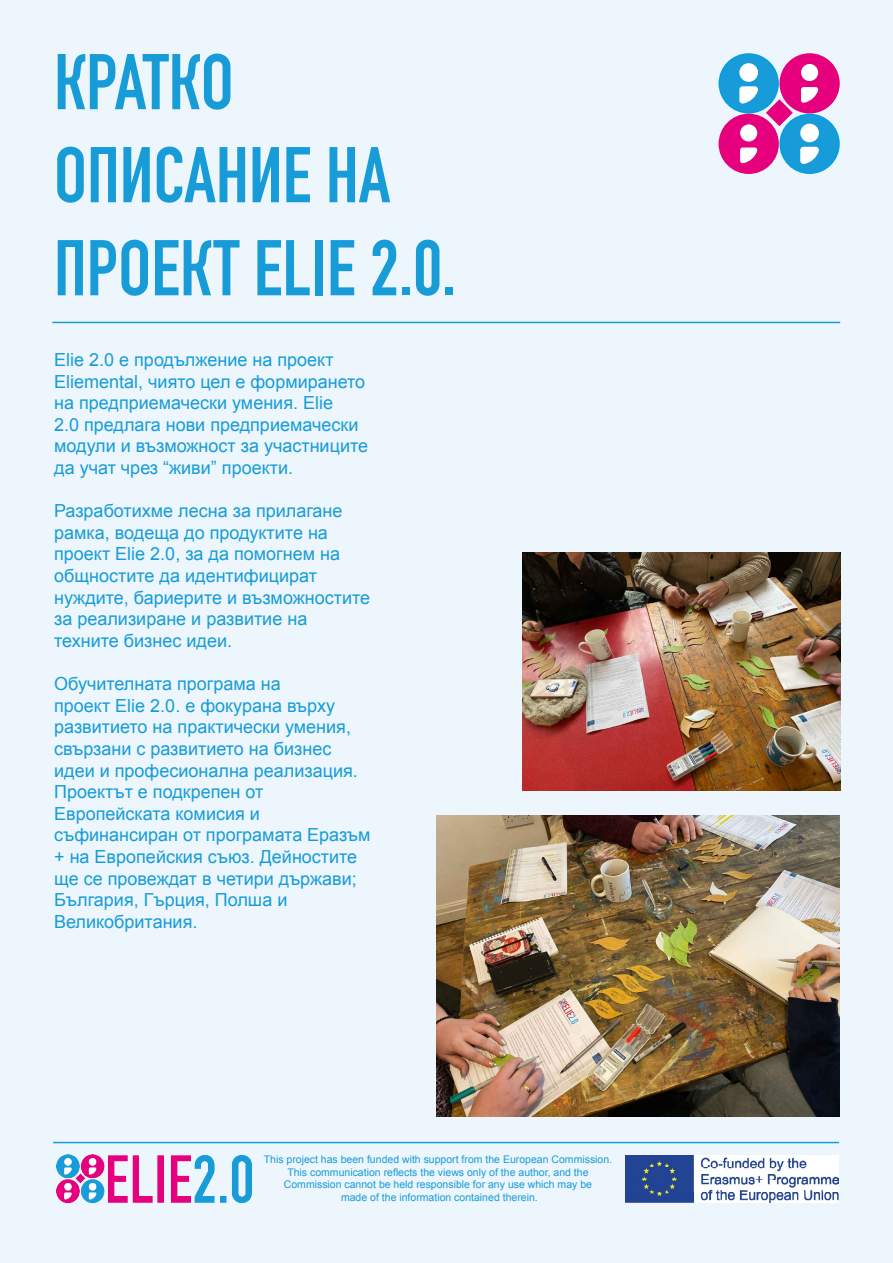
<style>
.page{position:relative;width:893px;height:1263px;background:#e6f4fb}
.page>*{position:absolute;margin:0;border:0;box-sizing:border-box;transform-origin:0 0}
.t1{font:700 77.55px/93px "DIN Condensed";color:#189cd8}
.t2{font:18px/21.6px "Arial";color:#189cd8}
.t3{font:10.5px/12.6px "Arial";color:#189cd8;text-align:center}
</style>
<div class="page">
<img style="left:626px;top:1156px;width:213px;height:46px">
<img style="left:57px;top:1154px;width:195px;height:50px">
<div style="left:719px;top:54px;width:59px;height:59px;background:#179cd9;border-radius:50%"></div>
<div style="left:719px;top:53px;width:60px;height:61px;border:2px solid #009fe3;border-radius:50%"></div>
<svg style="left:739px;top:86px;width:19px;height:18px"></svg>
<div style="left:739px;top:63px;width:19px;height:19px;background:#fff;border-radius:50%"></div>
<div style="left:780px;top:54px;width:59px;height:59px;background:#e6007d;border-radius:50%"></div>
<div style="left:779px;top:53px;width:61px;height:61px;border:2px solid #e5007e;border-radius:50%"></div>
<div style="left:800px;top:63px;width:19px;height:19px;background:#fff;border-radius:50%"></div>
<div style="left:799px;top:62px;width:21px;height:21px;border:2px solid #e5007e;border-radius:50%"></div>
<div style="left:780px;top:114px;width:59px;height:59px;background:#179cd9;border-radius:50%"></div>
<div style="left:779px;top:114px;width:61px;height:60px;border:2px solid #009fe3;border-radius:50%"></div>
<svg style="left:800px;top:147px;width:19px;height:17px"></svg>
<div style="left:800px;top:124px;width:19px;height:18px;background:#fff;border-radius:50%"></div>
<div style="left:719px;top:114px;width:59px;height:59px;background:#e6007d;border-radius:50%"></div>
<div style="left:719px;top:114px;width:60px;height:60px;border:2px solid #e5007e;border-radius:50%"></div>
<svg style="left:740px;top:147px;width:18px;height:17px"></svg>
<div style="left:739px;top:124px;width:19px;height:18px;background:#fff;border-radius:50%"></div>
<div style="left:739px;top:123px;width:20px;height:20px;border:2px solid #e5007e;border-radius:50%"></div>
<svg style="left:765px;top:85px;width:56px;height:42px"></svg>
<hr style="left:52px;top:322px;width:788px;height:1px;background:#189cd8">
<hr style="left:53px;top:1142px;width:786px;height:1px;background:#189cd8">
<img style="left:437px;top:815px;width:402px;height:302px">
<img style="left:523px;top:553px;width:317px;height:237px">
<h1 class="t1" style="left:54px;top:35px;width:404px">КРАТКО<br>ОПИСАНИЕ НА<br>ПРОЕКТ ELIE 2.0.</h1>
<p class="t2" style="left:54px;top:349px;width:315px">Elie 2.0 е продължение на проект Eliemental, чиято цел е формирането на предприемачески умения. Elie<br>2.0 предлага нови предприемачески модули и възможност за участниците да учат чрез “живи” проекти.</p>
<p class="t2" style="left:54px;top:500px;width:317px">Разработихме лесна за прилагане рамка, водеща до продуктите на проект Elie 2.0, за да помогнем на общностите да идентифицират нуждите, бариерите и възможностите за реализиране и развитие на техните бизнес идеи.</p>
<p class="t2" style="left:54px;top:673px;width:318px">Обучителната програма на<br>проект Elie 2.0. е фокурана върху развитието на практически умения, свързани с развитието на бизнес идеи и професионална реализация.<br>Проектът е подкрепен от<br>Европейската комисия и съфинансиран от програмата Еразъм + на Европейския съюз. Дейностите ще се провеждат в четири държави;<br>България, Гърция, Полша и<br>Великобритания.</p>
<p class="t3" style="left:264px;top:1153px;width:350px">This project has been funded with support from the European Commission.<br>This communication reflects the views only of the author, and the Commission cannot be held responsible for any use which may be<br>made of the information contained therein.</p>
</div>
